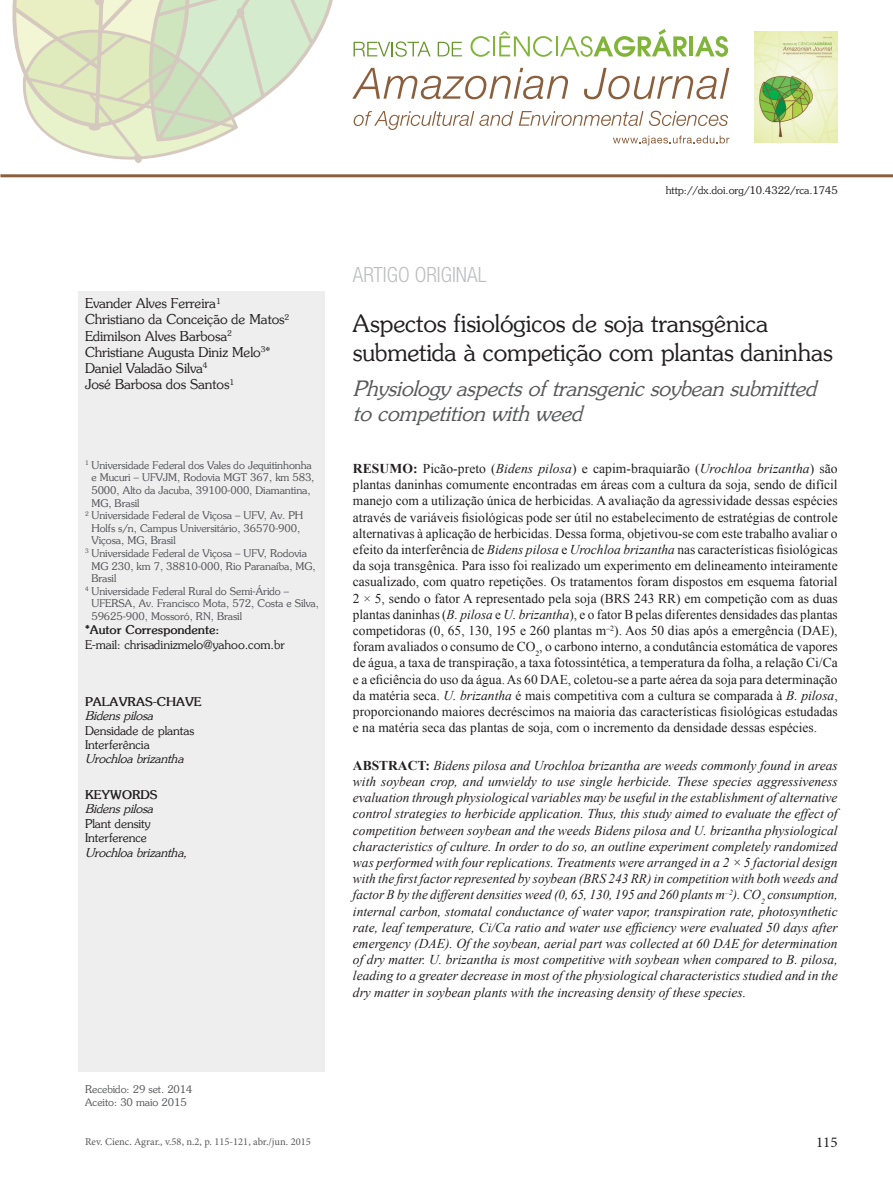
<style>
.page{position:relative;width:893px;height:1191px;background:#fff}
.page>*{position:absolute;margin:0;border:0;box-sizing:border-box;transform-origin:0 0}
.ArticleTitle{font:24px/29.1px "Souvenir";color:#231f20}
.ArticleTitle-Trans1{font:italic 21px/25.5px "Souvenir";color:#58595b}
.ArticleTypeAlt{font:300 condensed 21px "Helvetica Neue";color:#bcbec0}
.pagenumber{font:15px "Minion Pro";color:#231f20}
.Abstract{font:13.5px/16.2px "Times New Roman";color:#231f20;text-align:justify}
.Abstract-Trans1{font:italic 13.5px/16.2px "Times New Roman";color:#231f20;text-align:justify}
.Authors{font:13.5px/16.2px "Souvenir";color:#231f20}
.t1{font:12px/14.4px "Souvenir";color:#231f20}
.t2{font:italic 12px "Souvenir";color:#231f20}
.t3{font:700 12px "Souvenir";color:#231f20}
.History{font:10.5px/12.6px "Souvenir";color:#58595b}
.pubNameFooter{font:10.5px "Minion Pro";color:#58595b}
.ArticleDOIAlt{font:10.5px "Souvenir";color:#231f20}
.s1{font-weight:700}
.s2{font-style:italic}
.s3{font-weight:700;font-style:normal}
</style>
<div class="page">
<div style="left:79px;top:291px;width:246px;height:780px;background:#eeeeef"></div>
<svg style="left:12px;top:0;width:321px;height:163px"></svg>
<hr style="left:0;top:174px;width:893px;height:3px;background:#8b5e3c">
<svg style="left:353px;top:41px;width:78px;height:16px"></svg>
<svg style="left:438px;top:42px;width:24px;height:14px"></svg>
<svg style="left:470px;top:36px;width:20px;height:21px"></svg>
<hr style="left:493px;top:36px;width:2px;height:20px;background:#80b539">
<svg style="left:499px;top:31px;width:54px;height:26px"></svg>
<hr style="left:556px;top:36px;width:2px;height:20px;background:#80b539">
<svg style="left:560px;top:29px;width:127px;height:28px"></svg>
<hr style="left:689px;top:36px;width:4px;height:20px;background:#80b539">
<svg style="left:695px;top:36px;width:33px;height:21px"></svg>
<svg style="left:352px;top:68px;width:216px;height:31px"></svg>
<svg style="left:584px;top:68px;width:145px;height:31px"></svg>
<svg style="left:354px;top:111px;width:159px;height:19px"></svg>
<svg style="left:519px;top:111px;width:124px;height:15px"></svg>
<svg style="left:649px;top:111px;width:79px;height:15px"></svg>
<svg style="left:613px;top:136px;width:116px;height:9px"></svg>
<img style="left:755px;top:32px;width:83px;height:110px">
<p class="Authors" style="left:85px;top:295px;width:206px">Evander Alves Ferreira<sup>1<br></sup>Christiano da Conceição de Matos<sup>2<br></sup>Edimilson Alves Barbosa<sup>2<br></sup>Christiane Augusta Diniz Melo<sup>3</sup>*<br>Daniel Valadão Silva<sup>4<br></sup>José Barbosa dos Santos<sup>1</sup></p>
<p class="History" style="left:85px;top:458px;width:228px"><sup>1</sup> Universidade Federal dos Vales do Jequitinhonha</p>
<p class="History" style="left:91px;top:471px;width:225px">e Mucuri – UFVJM, Rodovia MGT 367, km 583,</p>
<p class="History" style="left:91px;top:483px;width:221px">5000, Alto da Jacuba, 39100-000, Diamantina,</p>
<p class="History" style="left:91px;top:496px;width:50px">MG, Brasil</p>
<p class="History" style="left:85px;top:509px;width:220px"><sup>2</sup> Universidade Federal de Viçosa – UFV, Av. PH</p>
<p class="History" style="left:91px;top:521px;width:210px">Holfs s/n, Campus Universitário, 36570-900,</p>
<p class="History" style="left:91px;top:534px;width:86px">Viçosa, MG, Brasil</p>
<p class="History" style="left:85px;top:546px;width:223px"><sup>3</sup> Universidade Federal de Viçosa – UFV, Rodovia</p>
<p class="History" style="left:91px;top:559px;width:226px">MG 230, km 7, 38810-000, Rio Paranaíba, MG,</p>
<p class="History" style="left:91px;top:572px;width:26px">Brasil</p>
<p class="History" style="left:85px;top:584px;width:206px"><sup>4</sup> Universidade Federal Rural do Semi-Árido –</p>
<p class="History" style="left:91px;top:597px;width:229px">UFERSA, Av. Francisco Mota, 572, Costa e Silva,</p>
<p class="History" style="left:91px;top:609px;width:152px">59625-900, Mossoró, RN, Brasil</p>
<p class="t3" style="left:85px;top:622px;width:136px">*Autor Correspondente:</p>
<p class="t1" style="left:85px;top:637px;width:201px">E-mail: chrisadinizmelo@yahoo.com.br</p>
<p class="t3" style="left:85px;top:694px;width:118px">PALAVRAS-CHAVE</p>
<p class="t2" style="left:85px;top:708px;width:69px">Bidens pilosa</p>
<p class="t1" style="left:85px;top:722px;width:111px">Densidade de plantas<br>Interferência</p>
<p class="t2" style="left:85px;top:751px;width:100px">Urochloa brizantha</p>
<p class="t3" style="left:85px;top:787px;width:74px">KEYWORDS</p>
<p class="t2" style="left:85px;top:801px;width:69px">Bidens pilosa</p>
<p class="t1" style="left:85px;top:816px;width:67px">Plant density<br>Interference</p>
<p class="t2" style="left:85px;top:844px;width:103px">Urochloa brizantha,</p>
<p class="ArticleTypeAlt" style="left:353px;top:262px;width:135px">ARTIGO ORIGINAL</p>
<p class="ArticleDOIAlt" style="left:666px;top:184px;width:173px">http://dx.doi.org/10.4322/rca.1745</p>
<p class="ArticleTitle" style="left:353px;top:308px;width:481px">Aspectos fisiológicos de soja transgênica submetida à competição com plantas daninhas</p>
<p class="ArticleTitle-Trans1" style="left:353px;top:375px;width:464px">Physiology aspects of transgenic soybean submitted to competition with weed</p>
<p class="Abstract" style="left:353px;top:460px;width:486px"><span class="s1">RESUMO:</span> Picão-preto (<span class="s2">Bidens pilosa</span>) e capim-braquiarão (<span class="s2">Urochloa brizantha</span>) são plantas daninhas comumente encontradas em áreas com a cultura da soja, sendo de difícil manejo com a utilização única de herbicidas. A avaliação da agressividade dessas espécies através de variáveis fisiológicas pode ser útil no estabelecimento de estratégias de controle alternativas à aplicação de herbicidas. Dessa forma, objetivou-se com este trabalho avaliar o efeito da interferência de <span class="s2">Bidens pilosa</span> e <span class="s2">Urochloa brizantha</span> nas características fisiológicas da soja transgênica. Para isso foi realizado um experimento em delineamento inteiramente casualizado, com quatro repetições. Os tratamentos foram dispostos em esquema fatorial 2 × 5, sendo o fator A representado pela soja (BRS 243 RR) em competição com as duas plantas daninhas (<span class="s2">B. pilosa</span> e <span class="s2">U. brizantha</span>), e o fator B pelas diferentes densidades das plantas competidoras (0, 65, 130, 195 e 260 plantas m<sup>–2</sup>). Aos 50 dias após a emergência (DAE), foram avaliados o consumo de CO<sub>2</sub>, o carbono interno, a condutância estomática de vapores de água, a taxa de transpiração, a taxa fotossintética, a temperatura da folha, a relação Ci/Ca e a eficiência do uso da água. As 60 DAE, coletou-se a parte aérea da soja para determinação da matéria seca. <span class="s2">U. brizantha</span> é mais competitiva com a cultura se comparada à <span class="s2">B. pilosa</span>, proporcionando maiores decréscimos na maioria das características fisiológicas estudadas e na matéria seca das plantas de soja, com o incremento da densidade dessas espécies.</p>
<p class="Abstract-Trans1" style="left:353px;top:757px;width:486px"><span class="s3">ABSTRACT:</span> Bidens pilosa and Urochloa brizantha are weeds commonly found in areas with soybean crop, and unwieldy to use single herbicide. These species aggressiveness evaluation through physiological variables may be useful in the establishment of alternative control strategies to herbicide application. Thus, this study aimed to evaluate the effect of competition between soybean and the weeds Bidens pilosa and U. brizantha physiological characteristics of culture. In order to do so, an outline experiment completely randomized was performed with four replications. Treatments were arranged in a 2 × 5 factorial design with the first factor represented by soybean (BRS 243 RR) in competition with both weeds and factor B by the different densities weed (0, 65, 130, 195 and 260 plants m<sup>–2</sup>). CO<sub>2</sub> consumption, internal carbon, stomatal conductance of water vapor, transpiration rate, photosynthetic rate, leaf temperature, Ci/Ca ratio and water use efficiency were evaluated 50 days after emergency (DAE). Of the soybean, aerial part was collected at 60 DAE for determination of dry matter. U. brizantha is most competitive with soybean when compared to B. pilosa, leading to a greater decrease in most of the physiological characteristics studied and in the dry matter in soybean plants with the increasing density of these species.</p>
<p class="History" style="left:85px;top:1083px;width:109px">Recebido: 29 set. 2014<br>Aceito: 30 maio 2015</p>
<p class="pubNameFooter" style="left:85px;top:1135px;width:227px">Rev. Cienc. Agrar., v.58, n.2, p. 115-121, abr./jun. 2015</p>
<p class="pagenumber" style="left:816px;top:1131px;width:23px">115</p>
</div>
